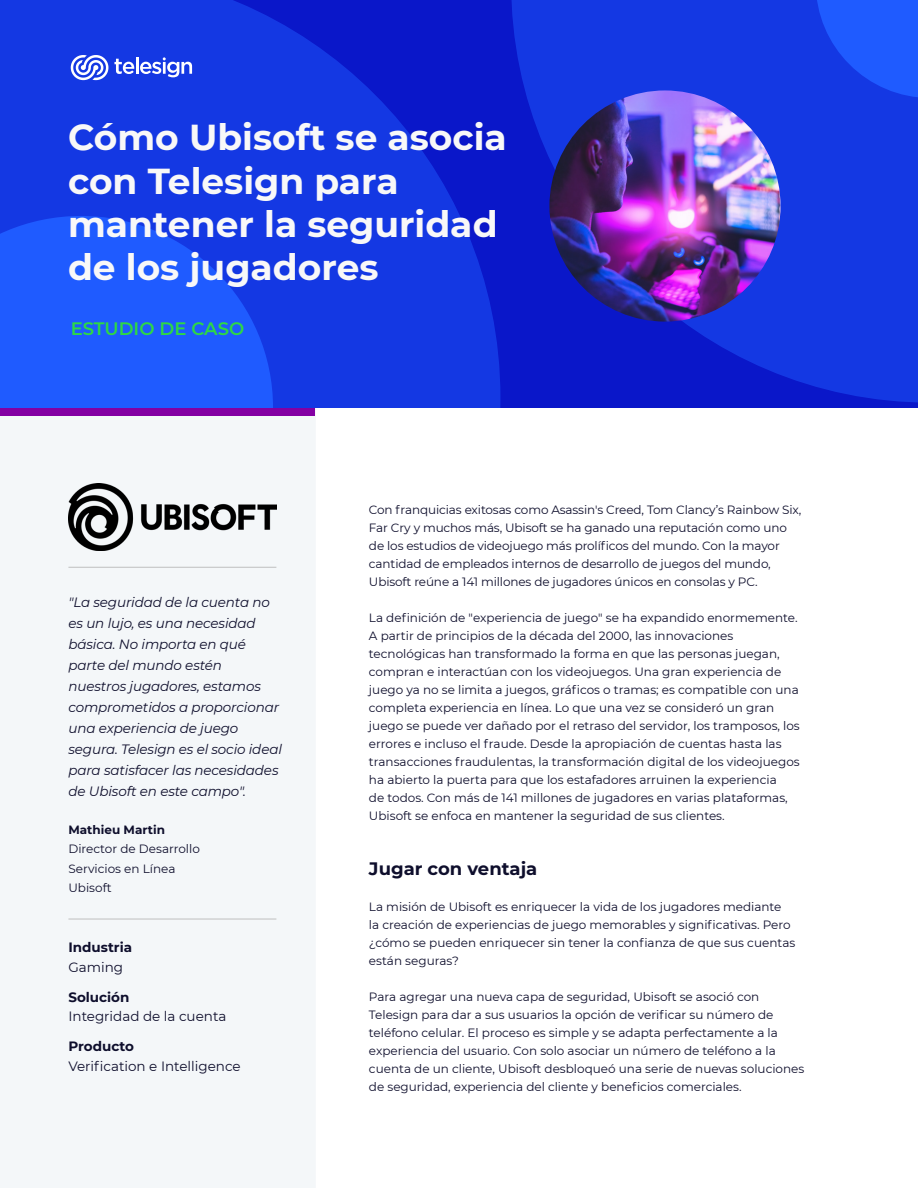
<style>
.page{position:relative;width:918px;height:1188px;background:#fff}
.page>*{position:absolute;margin:0;border:0;box-sizing:border-box;transform-origin:0 0}
.t1{font:700 36px/43.2px "Montserrat";color:#f8f8f8}
.Black_Description{font:700 18px "Montserrat";color:#0e0e2c}
.t2{font:600 18px "Montserrat";color:#2ed845}
.t3{font:italic 13.5px/21px "Montserrat";letter-spacing:-.01em;color:#0e0e2c}
.t4{font:13.5px "Montserrat";color:#0e0e2c}
.t5{font:700 13.5px "Montserrat";color:#0e0e2c}
.Black_Description-2{font:12px/18px "Montserrat";color:#0e0e2c}
.t6{font:700 12px "Montserrat";color:#0e0e2c}
</style>
<div class="page">
<div style="left:0;top:416px;width:315px;height:772px;background:#f4f7f9"></div>
<svg style="left:511px;top:0;width:407px;height:403px;background:#112edb"></svg>
<svg style="left:816px;top:0;width:102px;height:98px;background:#1b51f7"></svg>
<svg style="left:0;top:0;width:500px;height:408px;background:#1231dd"></svg>
<svg style="left:0;top:216px;width:273px;height:192px;background:#1d55fa"></svg>
<div style="left:0;top:408px;width:315px;height:8px;background:#8400a3"></div>
<img style="left:549px;top:90px;width:232px;height:232px;border-radius:116px">
<hr style="left:68px;top:567px;width:208px;height:1px;background:#bfbfbf">
<hr style="left:68px;top:919px;width:208px;height:1px;background:#bfbfbf">
<img style="left:68px;top:483px;width:208px;height:67px">
<svg style="left:114px;top:59px;width:20px;height:15px"></svg>
<hr style="left:136px;top:57px;width:3px;height:17px;background:#fff">
<svg style="left:140px;top:57px;width:52px;height:20px"></svg>
<svg style="left:71px;top:55px;width:37px;height:25px"></svg>
<p class="t1" style="left:68px;top:114px;width:440px">Cómo Ubisoft se asocia con Telesign para mantener la seguridad de los jugadores</p>
<p class="t2" style="left:71px;top:316px;width:175px">ESTUDIO DE CASO</p>
<p class="t3" style="left:68px;top:591px;width:215px">"La seguridad de la cuenta no es un lujo, es una necesidad básica. No importa en qué parte del mundo estén nuestros jugadores, estamos comprometidos a proporcionar una experiencia de juego segura. Telesign es el socio ideal para satisfacer las necesidades de Ubisoft en este campo".</p>
<p class="t6" style="left:68px;top:821px;width:98px">Mathieu Martin</p>
<p class="Black_Description-2" style="left:68px;top:839px;width:133px">Director de Desarrollo</p>
<p class="Black_Description-2" style="left:68px;top:859px;width:108px">Servicios en Línea</p>
<p class="Black_Description-2" style="left:68px;top:878px;width:45px">Ubisoft</p>
<p class="t5" style="left:68px;top:938px;width:65px">Industria</p>
<p class="t4" style="left:68px;top:958px;width:56px">Gaming</p>
<p class="t5" style="left:68px;top:987px;width:63px">Solución</p>
<p class="t4" style="left:68px;top:1007px;width:160px">Integridad de la cuenta</p>
<p class="t5" style="left:68px;top:1037px;width:67px">Producto</p>
<p class="t4" style="left:68px;top:1057px;width:174px">Verification e Intelligence</p>
<p class="Black_Description-2" style="left:369px;top:500px;width:434px">Con franquicias exitosas como Asassin's Creed, Tom Clancy’s Rainbow Six, Far Cry y muchos más, Ubisoft se ha ganado una reputación como uno de los estudios de videojuego más prolíficos del mundo. Con la mayor cantidad de empleados internos de desarrollo de juegos del mundo, Ubisoft reúne a 141 millones de jugadores únicos en consolas y PC.</p>
<p class="Black_Description-2" style="left:369px;top:608px;width:432px">La definición de "experiencia de juego" se ha expandido enormemente.<br>A partir de principios de la década del 2000, las innovaciones tecnológicas han transformado la forma en que las personas juegan, compran e interactúan con los videojuegos. Una gran experiencia de juego ya no se limita a juegos, gráficos o tramas; es compatible con una completa experiencia en línea. Lo que una vez se consideró un gran juego se puede ver dañado por el retraso del servidor, los tramposos, los errores e incluso el fraude. Desde la apropiación de cuentas hasta las transacciones fraudulentas, la transformación digital de los videojuegos ha abierto la puerta para que los estafadores arruinen la experiencia<br>de todos. Con más de 141 millones de jugadores en varias plataformas, Ubisoft se enfoca en mantener la seguridad de sus clientes.</p>
<p class="Black_Description" style="left:369px;top:856px;width:170px">Jugar con ventaja</p>
<p class="Black_Description-2" style="left:369px;top:898px;width:428px">La misión de Ubisoft es enriquecer la vida de los jugadores mediante<br>la creación de experiencias de juego memorables y significativas. Pero ¿cómo se pueden enriquecer sin tener la confianza de que sus cuentas están seguras?</p>
<p class="Black_Description-2" style="left:369px;top:988px;width:437px">Para agregar una nueva capa de seguridad, Ubisoft se asoció con Telesign para dar a sus usuarios la opción de verificar su número de teléfono celular. El proceso es simple y se adapta perfectamente a la experiencia del usuario. Con solo asociar un número de teléfono a la cuenta de un cliente, Ubisoft desbloqueó una serie de nuevas soluciones de seguridad, experiencia del cliente y beneficios comerciales.</p>
</div>
